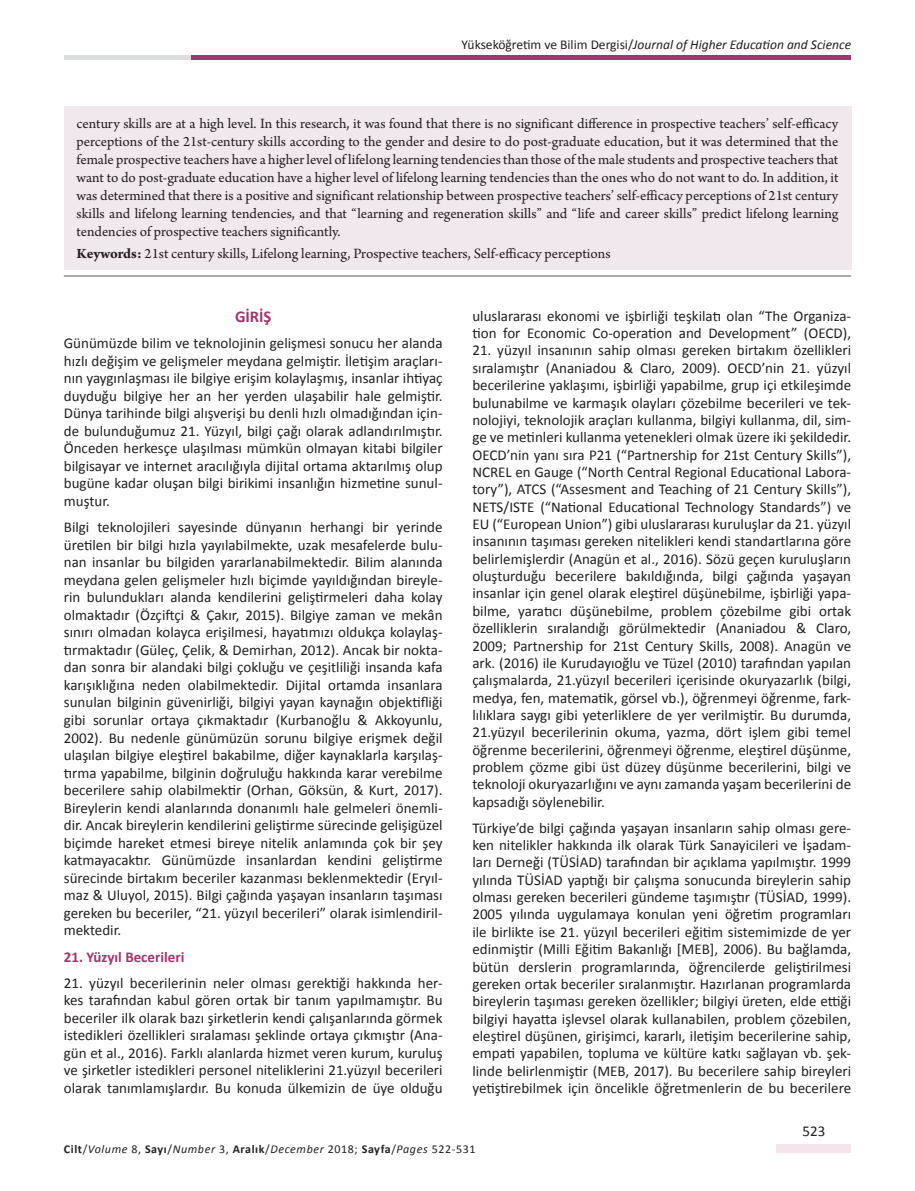
<style>
.page{position:relative;width:915px;height:1191px;background:#fff}
.page>*{position:absolute;margin:0;border:0;box-sizing:border-box;transform-origin:0 0}
.t1{font:700 16.5px "Calibri";color:#9f366c}
.t2{font:15px/17.4px "Calibri";color:#231f20;text-align:justify}
.t3{font:15px/18px "Arno Pro";color:#231f20;text-align:justify}
.t4{font:700 15px "Calibri";color:#9f366c}
.t5{font:italic 13.5px "Calibri";color:#231f20}
.t6{font:italic 12px "Calibri";letter-spacing:.05em;color:#231f20}
.s1{font-style:normal}
.s2{font-weight:700}
.s3{font-weight:700;font-style:normal}
</style>
<div class="page">
<div style="left:776px;top:1144px;width:74px;height:8px;background:#f3e5eb"></div>
<div style="left:64px;top:55px;width:132px;height:5px;background:#dcdddf"></div>
<div style="left:191px;top:55px;width:659px;height:5px;background:#9f366c"></div>
<div style="left:64px;top:106px;width:786px;height:164px;background:#f1e8ed"></div>
<hr style="left:64px;top:276px;width:786px;height:1px;background:#57585a">
<p class="t5" style="left:461px;top:36px;width:391px"><span class="s1">Yükseköğretim ve Bilim Dergisi/</span>Journal of Higher Education and Science</p>
<p class="t3" style="left:77px;top:115px;width:763px">century skills are at a high level. In this research, it was found that there is no significant difference in prospective teachers’ self-efficacy perceptions of the 21st-century skills according to the gender and desire to do post-graduate education, but it was determined that the female prospective teachers have a higher level of lifelong learning tendencies than those of the male students and prospective teachers that want to do post-graduate education have a higher level of lifelong learning tendencies than the ones who do not want to do. In addition, it was determined that there is a positive and significant relationship between prospective teachers’ self-efficacy perceptions of 21st century skills and lifelong learning tendencies, and that “learning and regeneration skills” and “life and career skills” predict lifelong learning tendencies of prospective teachers significantly.</p>
<p class="t3" style="left:77px;top:246px;width:535px"><span class="s2">Keywords:</span> 21st century skills, Lifelong learning, Prospective teachers, Self-efficacy perceptions</p>
<p class="t1" style="left:235px;top:306px;width:38px">GİRİŞ</p>
<p class="t2" style="left:64px;top:334px;width:380px">Günümüzde bilim ve teknolojinin gelişmesi sonucu her alanda hızlı değişim ve gelişmeler meydana gelmiştir. İletişim araçları&shy;nın yaygınlaşması ile bilgiye erişim kolaylaşmış, insanlar ihtiyaç duyduğu bilgiye her an her yerden ulaşabilir hale gelmiştir.<br>Dünya tarihinde bilgi alışverişi bu denli hızlı olmadığından için&shy;de bulunduğumuz 21. Yüzyıl, bilgi çağı olarak adlandırılmıştır.<br>Önceden herkesçe ulaşılması mümkün olmayan kitabi bilgiler bilgisayar ve internet aracılığıyla dijital ortama aktarılmış olup bugüne kadar oluşan bilgi birikimi insanlığın hizmetine sunul&shy;muştur.</p>
<p class="t2" style="left:64px;top:518px;width:380px">Bilgi teknolojileri sayesinde dünyanın herhangi bir yerinde üretilen bir bilgi hızla yayılabilmekte, uzak mesafelerde bulu&shy;nan insanlar bu bilgiden yararlanabilmektedir. Bilim alanında meydana gelen gelişmeler hızlı biçimde yayıldığından bireyle&shy;rin bulundukları alanda kendilerini geliştirmeleri daha kolay olmaktadır (Özçiftçi &amp; Çakır, 2015). Bilgiye zaman ve mekân sınırı olmadan kolayca erişilmesi, hayatımızı oldukça kolaylaş&shy;tırmaktadır (Güleç, Çelik, &amp; Demirhan, 2012). Ancak bir nokta&shy;dan sonra bir alandaki bilgi çokluğu ve çeşitliliği insanda kafa karışıklığına neden olabilmektedir. Dijital ortamda insanlara sunulan bilginin güvenirliği, bilgiyi yayan kaynağın objektifliği gibi sorunlar ortaya çıkmaktadır (Kurbanoğlu &amp; Akkoyunlu, 2002). Bu nedenle günümüzün sorunu bilgiye erişmek değil ulaşılan bilgiye eleştirel bakabilme, diğer kaynaklarla karşılaş&shy;tırma yapabilme, bilginin doğruluğu hakkında karar verebilme becerilere sahip olabilmektir (Orhan, Göksün, &amp; Kurt, 2017).<br>Bireylerin kendi alanlarında donanımlı hale gelmeleri önemli&shy;dir. Ancak bireylerin kendilerini geliştirme sürecinde gelişigüzel biçimde hareket etmesi bireye nitelik anlamında çok bir şey katmayacaktır. Günümüzde insanlardan kendini geliştirme sürecinde birtakım beceriler kazanması beklenmektedir (Eryıl&shy;maz &amp; Uluyol, 2015). Bilgi çağında yaşayan insanların taşıması gereken bu beceriler, “21. yüzyıl becerileri” olarak isimlendiril&shy;mektedir.</p>
<p class="t4" style="left:64px;top:947px;width:122px">21. Yüzyıl Becerileri</p>
<p class="t2" style="left:64px;top:973px;width:380px">21. yüzyıl becerilerinin neler olması gerektiği hakkında her&shy;kes tarafından kabul gören ortak bir tanım yapılmamıştır. Bu beceriler ilk olarak bazı şirketlerin kendi çalışanlarında görmek istedikleri özellikleri sıralaması şeklinde ortaya çıkmıştır (Ana&shy;gün et al., 2016). Farklı alanlarda hizmet veren kurum, kuruluş ve şirketler istedikleri personel niteliklerini 21.yüzyıl becerileri olarak tanımlamışlardır. Bu konuda ülkemizin de üye olduğu</p>
<p class="t2" style="left:472px;top:307px;width:380px">uluslararası ekonomi ve işbirliği teşkilatı olan “The Organiza&shy;tion for Economic Co-operation and Development” (OECD),</p>
<p class="t2" style="left:472px;top:342px;width:380px">21. yüzyıl insanının sahip olması gereken birtakım özellikleri sıralamıştır (Ananiadou &amp; Claro, 2009). OECD’nin 21. yüzyıl becerilerine yaklaşımı, işbirliği yapabilme, grup içi etkileşimde bulunabilme ve karmaşık olayları çözebilme becerileri ve tek&shy;nolojiyi, teknolojik araçları kullanma, bilgiyi kullanma, dil, sim&shy;ge ve metinleri kullanma yetenekleri olmak üzere iki şekildedir.<br>OECD’nin yanı sıra P21 (“Partnership for 21st Century Skills”), NCREL en Gauge (“North Central Regional Educational Labora&shy;tory”), ATCS (“Assesment and Teaching of 21 Century Skills”), NETS/ISTE (“National Educational Technology Standards”) ve EU (“European Union”) gibi uluslararası kuruluşlar da 21. yüzyıl insanının taşıması gereken nitelikleri kendi standartlarına göre belirlemişlerdir (Anagün et al., 2016). Sözü geçen kuruluşların oluşturduğu becerilere bakıldığında, bilgi çağında yaşayan insanlar için genel olarak eleştirel düşünebilme, işbirliği yapa&shy;bilme, yaratıcı düşünebilme, problem çözebilme gibi ortak özelliklerin sıralandığı görülmektedir (Ananiadou &amp; Claro, 2009; Partnership for 21st Century Skills, 2008). Anagün ve ark. (2016) ile Kurudayıoğlu ve Tüzel (2010) tarafından yapılan çalışmalarda, 21.yüzyıl becerileri içerisinde okuryazarlık (bilgi, medya, fen, matematik, görsel vb.), öğrenmeyi öğrenme, fark&shy;lılıklara saygı gibi yeterliklere de yer verilmiştir. Bu durumda, 21.yüzyıl becerilerinin okuma, yazma, dört işlem gibi temel öğrenme becerilerini, öğrenmeyi öğrenme, eleştirel düşünme, problem çözme gibi üst düzey düşünme becerilerini, bilgi ve teknoloji okuryazarlığını ve aynı zamanda yaşam becerilerini de kapsadığı söylenebilir.</p>
<p class="t2" style="left:472px;top:819px;width:380px">Türkiye’de bilgi çağında yaşayan insanların sahip olması gere&shy;ken nitelikler hakkında ilk olarak Türk Sanayicileri ve İşadam&shy;ları Derneği (TÜSİAD) tarafından bir açıklama yapılmıştır. 1999 yılında TÜSİAD yaptığı bir çalışma sonucunda bireylerin sahip olması gereken becerileri gündeme taşımıştır (TÜSİAD, 1999).<br>2005 yılında uygulamaya konulan yeni öğretim programları ile birlikte ise 21. yüzyıl becerileri eğitim sistemimizde de yer edinmiştir (Milli Eğitim Bakanlığı [MEB], 2006). Bu bağlamda, bütün derslerin programlarında, öğrencilerde geliştirilmesi gereken ortak beceriler sıralanmıştır. Hazırlanan programlarda bireylerin taşıması gereken özellikler; bilgiyi üreten, elde ettiği bilgiyi hayatta işlevsel olarak kullanabilen, problem çözebilen, eleştirel düşünen, girişimci, kararlı, iletişim becerilerine sahip, empati yapabilen, topluma ve kültüre katkı sağlayan vb. şek&shy;linde belirlenmiştir (MEB, 2017). Bu becerilere sahip bireyleri yetiştirebilmek için öncelikle öğretmenlerin de bu becerilere</p>
<p class="t2" style="left:802px;top:1122px;width:24px">523</p>
<p class="t6" style="left:64px;top:1140px;width:413px"><span class="s3">Cilt</span><span class="s1">/</span>Volume <span class="s1">8,</span> <span class="s3">Sayı</span><span class="s1">/</span>Number <span class="s1">3,</span> <span class="s3">Aralık</span><span class="s1">/</span>December <span class="s1">2018;</span> <span class="s3">Sayfa</span><span class="s1">/</span>Pages <span class="s1">522-531</span></p>
</div>
